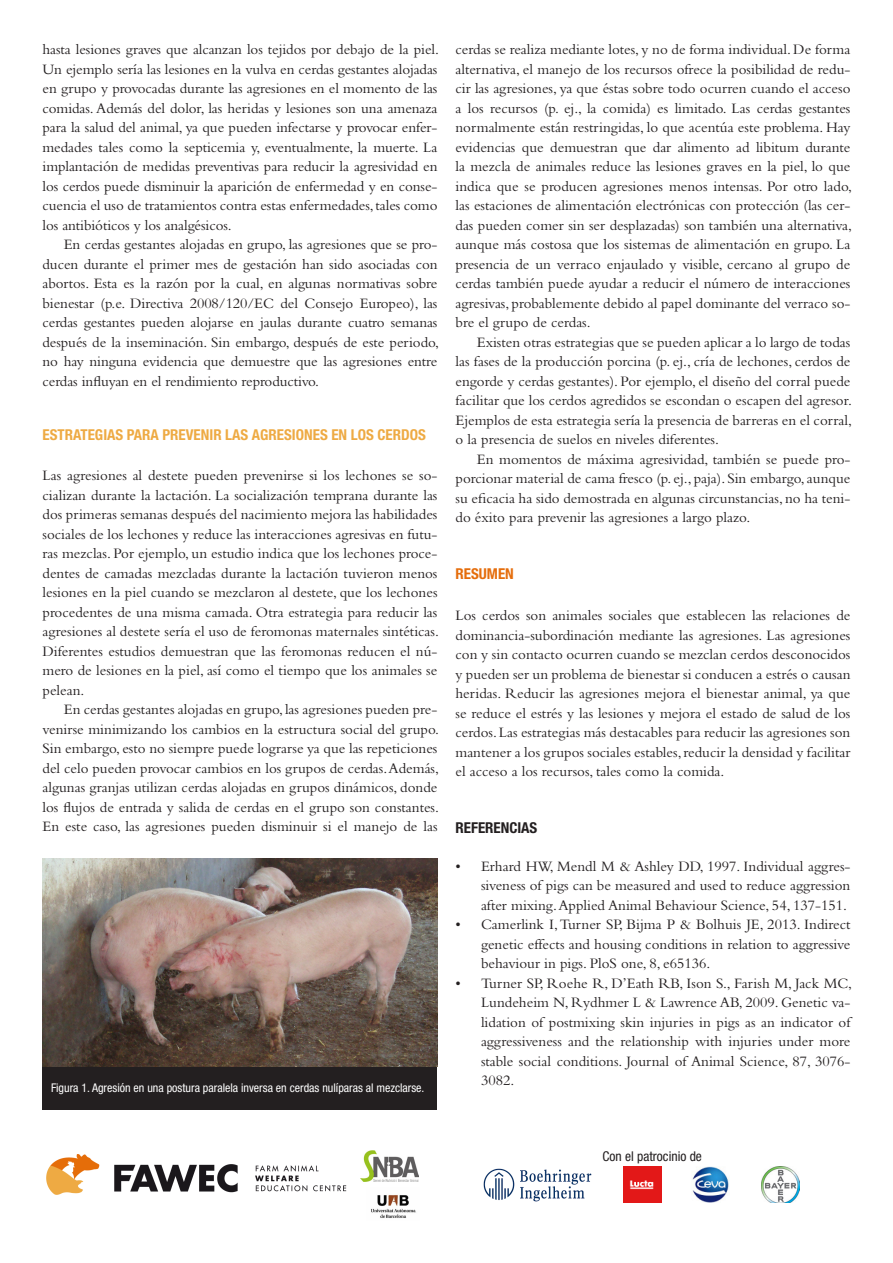
<style>
.page{position:relative;width:893px;height:1263px;background:#fff}
.page>*{position:absolute;margin:0;border:0;box-sizing:border-box;transform-origin:0 0}
.Texto{font:15px/19.5px "Bembo";color:#231f20;text-align:justify}
.Bullets_resumen{font:15px/19.5px "Bembo";color:#231f20;text-align:justify}
.Título_1{font:700 condensed 15px "Helvetica Neue LT";color:#eeaa43}
.Texto-2{font:700 condensed 15px "Helvetica Neue LT";color:#231f20}
.Título_Resumen{font:700 condensed 15px "Helvetica Neue LT";color:#e56d0c}
.Título_ficha{font:condensed 13.5px "Helvetica Neue LT";color:#231f20}
.Pies_de_foto{font:condensed 12px "Helvetica Neue LT";color:#fff}
</style>
<div class="page">
<img style="left:46px;top:1154px;width:301px;height:41px">
<img style="left:361px;top:1150px;width:58px;height:32px">
<img style="left:371px;top:1194px;width:45px;height:24px">
<img style="left:762px;top:1167px;width:38px;height:36px">
<img style="left:692px;top:1167px;width:37px;height:36px">
<img style="left:483px;top:1168px;width:109px;height:34px">
<img style="left:624px;top:1167px;width:38px;height:36px">
<div style="left:43px;top:1066px;width:394px;height:44px;background:#231f20"></div>
<img style="left:43px;top:858px;width:394px;height:208px">
<p class="Texto" style="left:43px;top:39px;width:398px">hasta lesiones graves que alcanzan los tejidos por debajo de la piel.<br>Un ejemplo sería las lesiones en la vulva en cerdas gestantes alojadas en grupo y provocadas durante las agresiones en el momento de las comidas. Además del dolor, las heridas y lesiones son una amenaza para la salud del animal, ya que pueden infectarse y provocar enfer&shy;medades tales como la septicemia y, eventualmente, la muerte. La implantación de medidas preventivas para reducir la agresividad en los cerdos puede disminuir la aparición de enfermedad y en conse&shy;cuencia el uso de tratamientos contra estas enfermedades, tales como los antibióticos y los analgésicos.</p>
<p class="Texto" style="left:43px;top:234px;width:398px;text-indent:21px">En cerdas gestantes alojadas en grupo, las agresiones que se pro&shy;ducen durante el primer mes de gestación han sido asociadas con abortos. Esta es la razón por la cual, en algunas normativas sobre bienestar (p.e. Directiva 2008/120/EC del Consejo Europeo), las cerdas gestantes pueden alojarse en jaulas durante cuatro semanas después de la inseminación. Sin embargo, después de este periodo, no hay ninguna evidencia que demuestre que las agresiones entre cerdas influyan en el rendimiento reproductivo.</p>
<p class="Título_1" style="left:43px;top:425px;width:385px">ESTRATEGIAS PARA PREVENIR LAS AGRESIONES EN LOS CERDOS</p>
<p class="Texto" style="left:43px;top:466px;width:398px">Las agresiones al destete pueden prevenirse si los lechones se so&shy;cializan durante la lactación. La socialización temprana durante las dos primeras semanas después del nacimiento mejora las habilidades sociales de los lechones y reduce las interacciones agresivas en futu&shy;ras mezclas. Por ejemplo, un estudio indica que los lechones proce&shy;dentes de camadas mezcladas durante la lactación tuvieron menos lesiones en la piel cuando se mezclaron al destete, que los lechones procedentes de una misma camada. Otra estrategia para reducir las agresiones al destete sería el uso de feromonas maternales sintéticas.<br>Diferentes estudios demuestran que las feromonas reducen el nú&shy;mero de lesiones en la piel, así como el tiempo que los animales se pelean.</p>
<p class="Texto" style="left:43px;top:700px;width:398px;text-indent:21px">En cerdas gestantes alojadas en grupo, las agresiones pueden pre&shy;venirse minimizando los cambios en la estructura social del grupo.<br>Sin embargo, esto no siempre puede lograrse ya que las repeticiones del celo pueden provocar cambios en los grupos de cerdas. Además, algunas granjas utilizan cerdas alojadas en grupos dinámicos, donde los flujos de entrada y salida de cerdas en el grupo son constantes.<br>En este caso, las agresiones pueden disminuir si el manejo de las</p>
<p class="Pies_de_foto" style="left:51px;top:1081px;width:375px">Figura 1. Agresión en una postura paralela inversa en cerdas nulíparas al mezclarse.</p>
<p class="Texto" style="left:455px;top:39px;width:398px">cerdas se realiza mediante lotes, y no de forma individual. De forma alternativa, el manejo de los recursos ofrece la posibilidad de redu&shy;cir las agresiones, ya que éstas sobre todo ocurren cuando el acceso a los recursos (p. ej., la comida) es limitado. Las cerdas gestantes normalmente están restringidas, lo que acentúa este problema. Hay evidencias que demuestran que dar alimento ad libitum durante la mezcla de animales reduce las lesiones graves en la piel, lo que indica que se producen agresiones menos intensas. Por otro lado, las estaciones de alimentación electrónicas con protección (las cer&shy;das pueden comer sin ser desplazadas) son también una alternativa, aunque más costosa que los sistemas de alimentación en grupo. La presencia de un verraco enjaulado y visible, cercano al grupo de cerdas también puede ayudar a reducir el número de interacciones agresivas, probablemente debido al papel dominante del verraco so&shy;bre el grupo de cerdas.</p>
<p class="Texto" style="left:455px;top:332px;width:398px;text-indent:21px">Existen otras estrategias que se pueden aplicar a lo largo de todas las fases de la producción porcina (p. ej., cría de lechones, cerdos de engorde y cerdas gestantes). Por ejemplo, el diseño del corral puede facilitar que los cerdos agredidos se escondan o escapen del agresor.<br>Ejemplos de esta estrategia sería la presencia de barreras en el corral, o la presencia de suelos en niveles diferentes.</p>
<p class="Texto" style="left:455px;top:449px;width:396px;text-indent:21px">En momentos de máxima agresividad, también se puede pro&shy;porcionar material de cama fresco (p. ej., paja). Sin embargo, aunque su eficacia ha sido demostrada en algunas circunstancias, no ha teni&shy;do éxito para prevenir las agresiones a largo plazo.</p>
<p class="Título_Resumen" style="left:455px;top:565px;width:60px">RESUMEN</p>
<p class="Texto" style="left:455px;top:605px;width:396px">Los cerdos son animales sociales que establecen las relaciones de dominancia-subordinación mediante las agresiones. Las agresiones con y sin contacto ocurren cuando se mezclan cerdos desconocidos y pueden ser un problema de bienestar si conducen a estrés o causan heridas. Reducir las agresiones mejora el bienestar animal, ya que se reduce el estrés y las lesiones y mejora el estado de salud de los cerdos. Las estrategias más destacables para reducir las agresiones son mantener a los grupos sociales estables, reducir la densidad y facilitar el acceso a los recursos, tales como la comida.</p>
<p class="Texto-2" style="left:455px;top:819px;width:83px">REFERENCIAS</p>
<p class="Bullets_resumen" style="left:481px;top:856px;width:371px;text-indent:-26px">• Erhard HW, Mendl M &amp; Ashley DD, 1997. Individual aggres&shy;siveness of pigs can be measured and used to reduce aggression after mixing. Applied Animal Behaviour Science, 54, 137-151.</p>
<p class="Bullets_resumen" style="left:481px;top:914px;width:371px;text-indent:-26px">• Camerlink I, Turner SP, Bijma P &amp; Bolhuis JE, 2013. Indirect genetic effects and housing conditions in relation to aggressive behaviour in pigs. PloS one, 8, e65136.</p>
<p class="Bullets_resumen" style="left:481px;top:973px;width:372px;text-indent:-26px">• Turner SP, Roehe R, D’Eath RB, Ison S., Farish M, Jack MC, Lundeheim N, Rydhmer L &amp; Lawrence AB, 2009. Genetic va&shy;lidation of postmixing skin injuries in pigs as an indicator of aggressiveness and the relationship with injuries under more stable social conditions. Journal of Animal Science, 87, 3076- 3082.</p>
<p class="Título_ficha" style="left:603px;top:1148px;width:101px">Con el patrocinio de</p>
</div>
